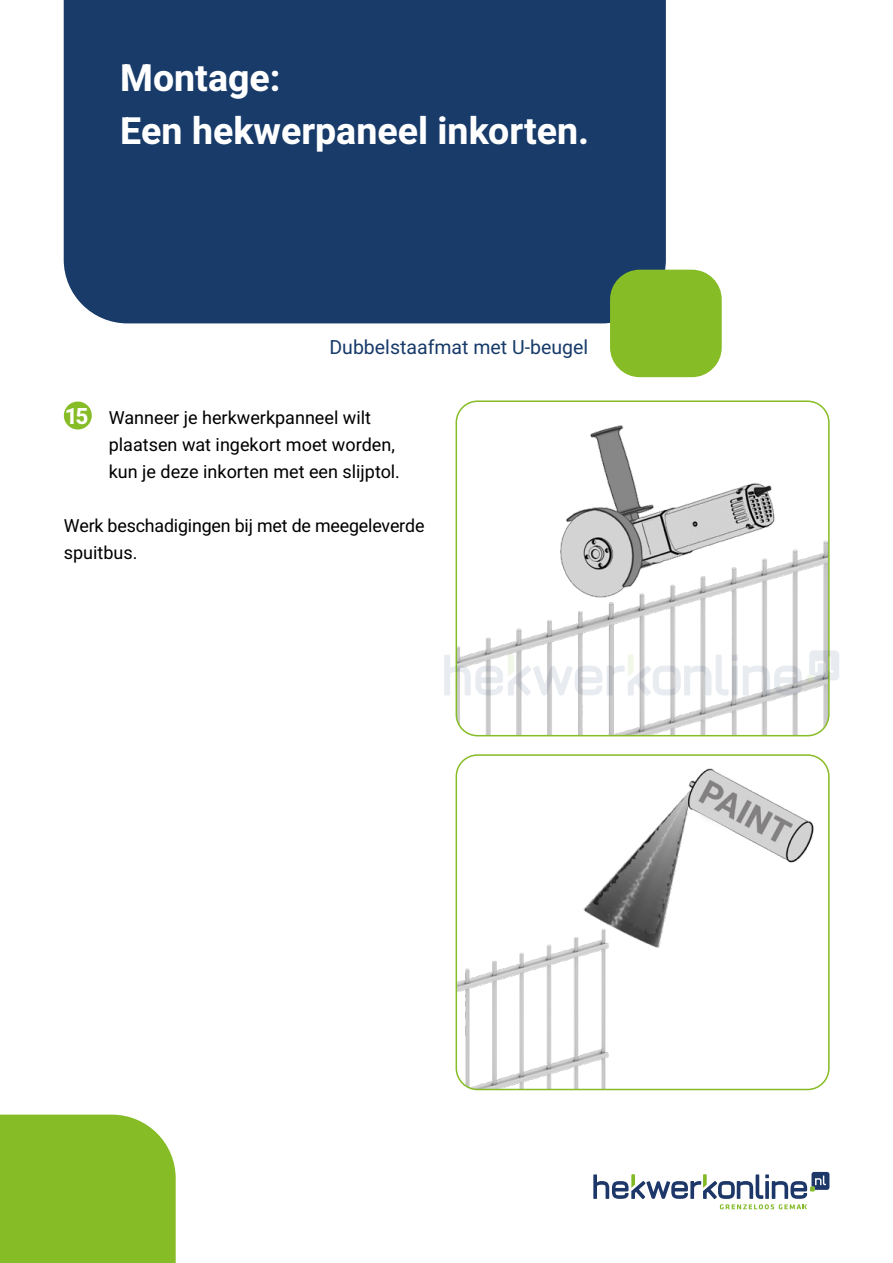
<style>
.page{position:relative;width:893px;height:1263px;background:#fff}
.page>*{position:absolute;margin:0;border:0;box-sizing:border-box;transform-origin:0 0}
.t1{font:700 37.5px/52.5px "Heebo";color:#fff}
.t2{font:700 22.5px "Heebo";color:#fff}
.t3{font:19.5px "Heebo";color:#183b6a}
.t4{font:18px/27px "Heebo";color:#000}
</style>
<div class="page">
<div style="left:64px;top:0;width:602px;height:323px;background:#183b6a"></div>
<div style="left:0;top:1114px;width:176px;height:149px;background:#86bc25"></div>
<div style="left:610px;top:270px;width:112px;height:107px;background:#86bc25;border-radius:30px"></div>
<img style="left:456px;top:403px;width:371px;height:333px">
<div style="left:456px;top:400px;width:374px;height:336px;border:2px solid #86bc25;border-radius:21px"></div>
<img style="left:456px;top:757px;width:371px;height:332px">
<div style="left:456px;top:754px;width:374px;height:336px;border:2px solid #86bc25;border-radius:21px"></div>
<div style="left:64px;top:402px;width:28px;height:27px;background:#86bc25;border-radius:50%"></div>
<svg style="left:807px;top:675px;width:8px;height:8px"></svg>
<svg style="left:809px;top:650px;width:30px;height:30px"></svg>
<svg style="left:743px;top:666px;width:59px;height:29px"></svg>
<svg style="left:732px;top:666px;width:6px;height:29px"></svg>
<svg style="left:732px;top:654px;width:6px;height:7px"></svg>
<svg style="left:444px;top:654px;width:285px;height:42px"></svg>
<svg style="left:593px;top:1172px;width:236px;height:37px"></svg>
<h1 class="t1" style="left:120px;top:52px;width:471px">Montage:<br>Een hekwerpaneel inkorten.</h1>
<p class="t3" style="left:329px;top:334px;width:260px">Dubbelstaafmat met U-beugel</p>
<p class="t2" style="left:65px;top:400px;width:25px">15</p>
<p class="t4" style="left:109px;top:404px;width:293px">Wanneer je herkwerkpanneel wilt plaatsen wat ingekort moet worden, kun je deze inkorten met een slijptol.</p>
<p class="t4" style="left:64px;top:512px;width:362px">Werk beschadigingen bij met de meegeleverde spuitbus.</p>
</div>
